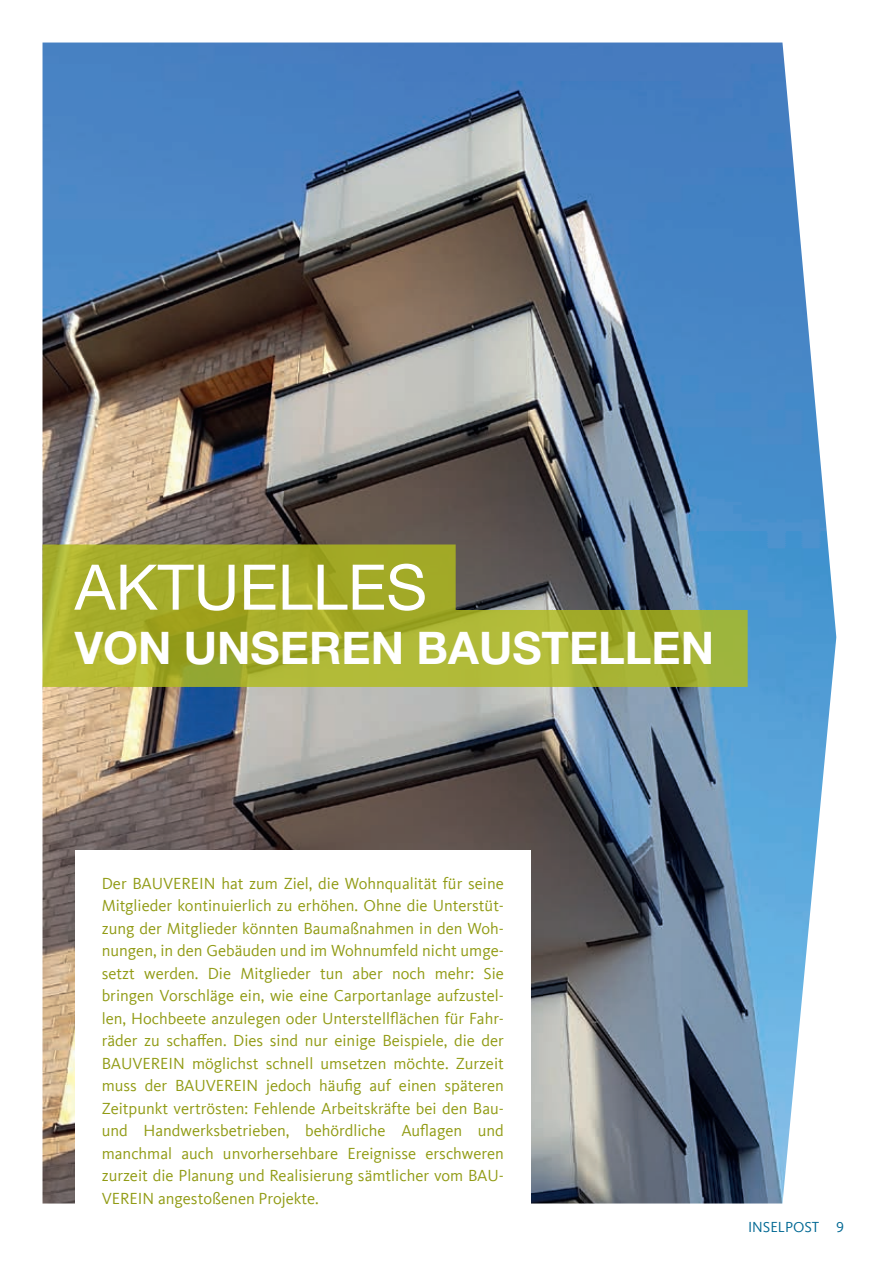
<style>
.page{position:relative;width:893px;height:1263px;background:#fff}
.page>*{position:absolute;margin:0;border:0;box-sizing:border-box;transform-origin:0 0}
.Subline{font:63px "Helvetica Neue LT Pro";color:#fff}
.Subline-2{font:700 45px "Helvetica Neue LT Pro";color:#fff}
.Subline-3{font:16.5px/22.5px "Kievit Offc";color:#919b14;text-align:justify}
.t1{font:15px "Kievit Offc";color:#006893}
</style>
<div class="page">
<img style="left:43px;top:43px;width:793px;height:1160px">
<svg style="left:43px;top:544px;width:705px;height:143px;background:#96a13c"></svg>
<div style="left:75px;top:850px;width:455px;height:361px;background:#fff"></div>
<p class="Subline" style="left:75px;top:548px;width:354px">AKTUELLES</p>
<p class="Subline-2" style="left:75px;top:619px;width:641px">VON UNSEREN BAUSTELLEN</p>
<p class="Subline-3" style="left:102px;top:872px;width:404px">Der BAUVEREIN hat zum Ziel, die Wohnqualität für seine Mitglieder kontinuierlich zu erhöhen. Ohne die Unterstüt&shy;zung der Mitglieder könnten Baumaßnahmen in den Woh&shy;nungen, in den Gebäuden und im Wohnumfeld nicht umge&shy;setzt werden. Die Mitglieder tun aber noch mehr: Sie bringen Vorschläge ein, wie eine Carportanlage aufzustel&shy;len, Hochbeete anzulegen oder Unterstellflächen für Fahr&shy;räder zu schaffen. Dies sind nur einige Beispiele, die der BAUVEREIN möglichst schnell umsetzen möchte. Zurzeit muss der BAUVEREIN jedoch häufig auf einen späteren Zeitpunkt vertrösten: Fehlende Arbeitskräfte bei den Bau&shy;und Handwerksbetrieben, behördliche Auflagen und manchmal auch unvorhersehbare Ereignisse erschweren zurzeit die Planung und Realisierung sämtlicher vom BAU-VEREIN angestoßenen Projekte.</p>
<p class="t1" style="left:748px;top:1218px;width:98px">INSELPOST 9</p>
</div>
